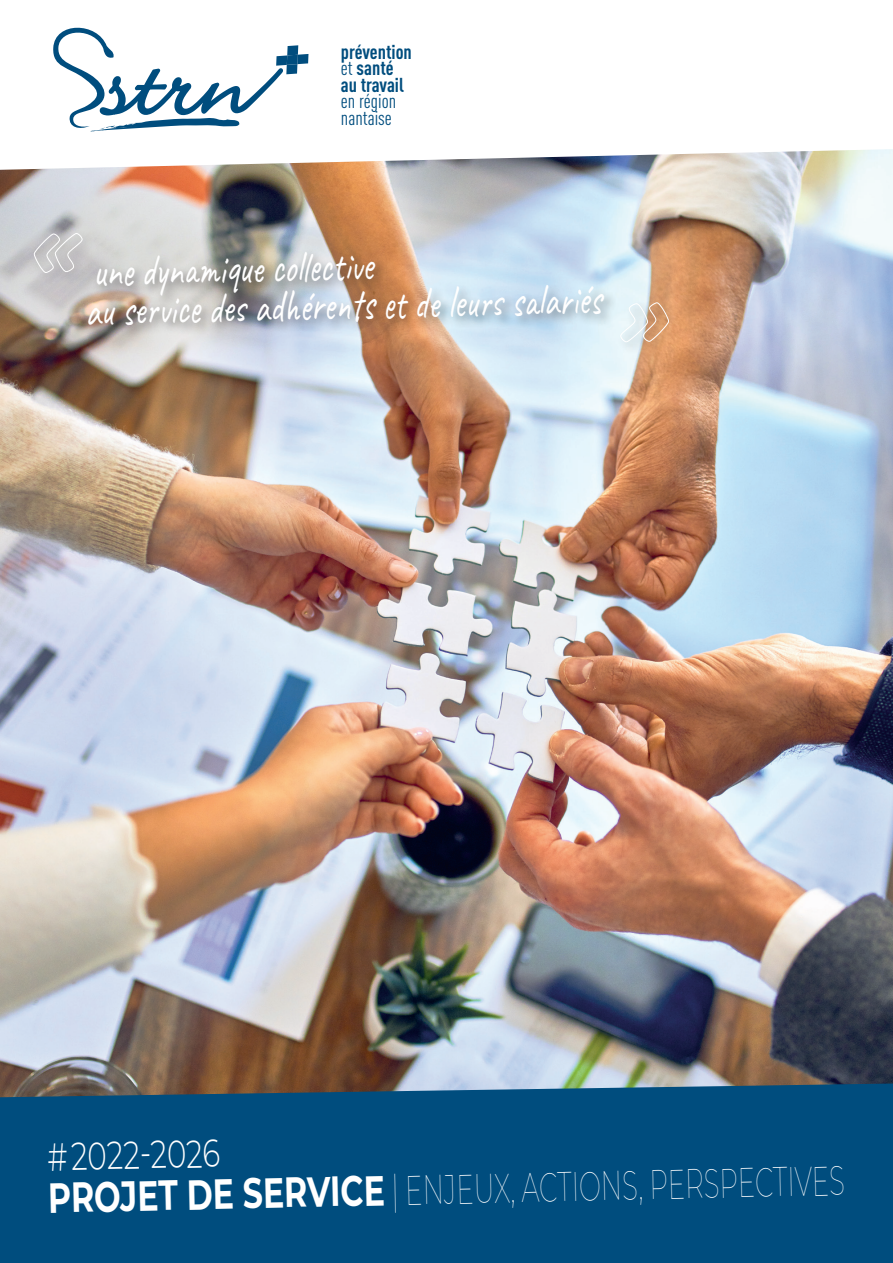
<style>
.page{position:relative;width:893px;height:1263px;background:#fff}
.page>*{position:absolute;margin:0;border:0;box-sizing:border-box;transform-origin:0 0}
.t1{font:46.8px/38.5px "Caveat";color:#fff;scale:.75 1}
.t2{font:100 42px "Montserrat";color:#fff;scale:.62 1}
.t3{font:300 39px "Montserrat";color:#fff;scale:.75 1}
.t4{font:700 19.95px/16.5px "DIN Cond";color:#004d7e}
.t5{font:19.95px/16.5px "DIN Cond";color:#004d7e}
.s1{font-weight:400}
.s2{font-weight:700}
</style>
<div class="page">
<img style="left:0;top:170px;width:893px;height:913px">
<svg style="left:0;top:54px;width:893px;height:116px"></svg>
<svg style="left:52px;top:27px;width:256px;height:105px"></svg>
<div style="left:0;top:1083px;width:893px;height:180px;background:#004d7e"></div>
<div style="left:30px;top:229px;width:652px;height:126px;background:#231f20;opacity:.5"></div>
<svg style="left:620px;top:302px;width:49px;height:41px;background:#ddcbba"></svg>
<svg style="left:33px;top:232px;width:50px;height:41px;background:#cac9ca"></svg>
<p class="t4" style="left:341px;top:43px;width:72px">prévention <span class="s1">et</span> santé au travail</p>
<p class="t5" style="left:341px;top:93px;width:57px">en région nantaise</p>
<p class="t1" style="left:84px;top:251px;width:690px;rotate:-1deg">une dynamique collective<br>au service des adhérents et de leurs salariés</p>
<p class="t3" style="left:47px;top:1130px;width:232px;rotate:-1deg"># 2022-2026</p>
<p class="t2" style="left:48px;top:1167px;width:1286px;rotate:-1deg"><span class="s2">PROJET DE SERVICE</span> | ENJEUX, ACTIONS, PERSPECTIVES</p>
</div>
